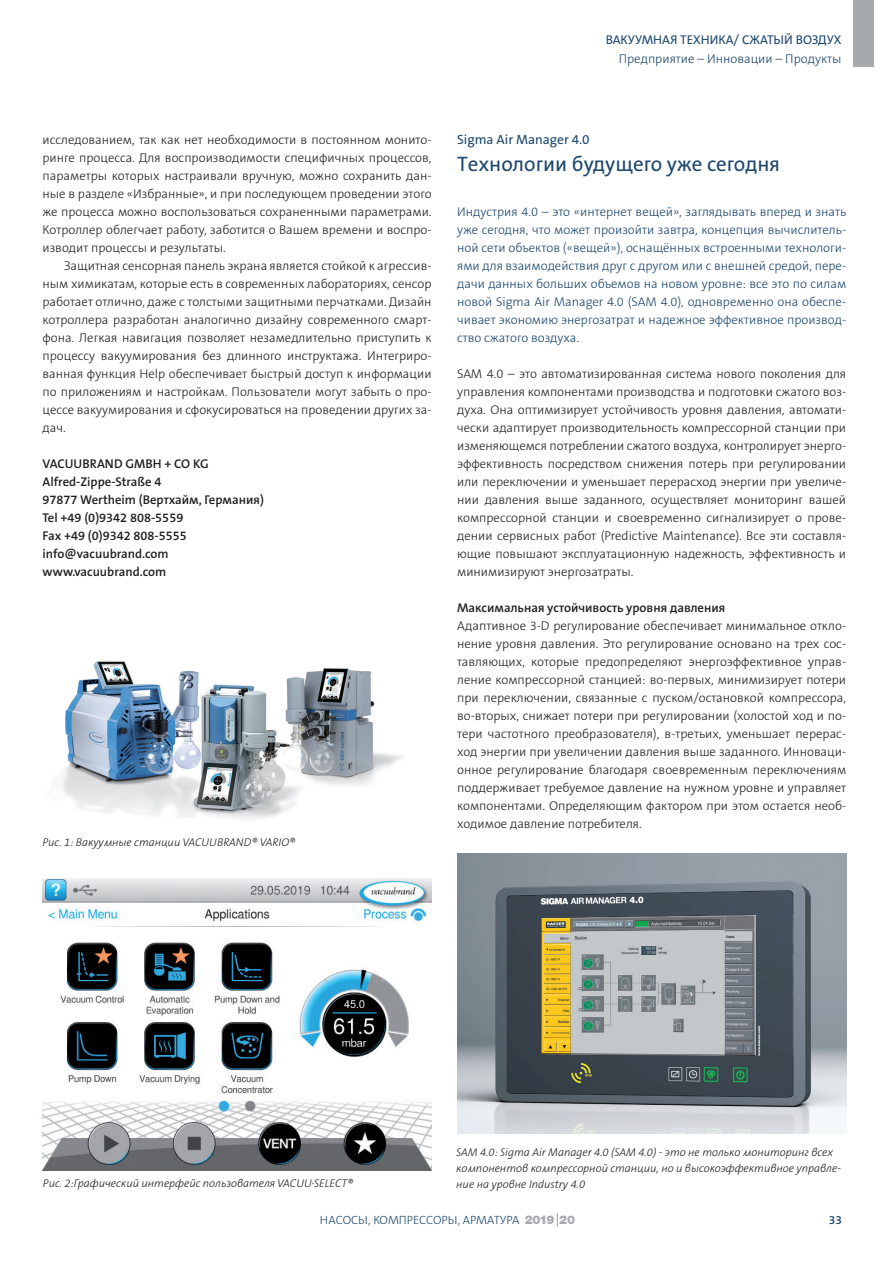
<style>
.page{position:relative;width:893px;height:1263px;background:#fff}
.page>*{position:absolute;margin:0;border:0;box-sizing:border-box;transform-origin:0 0}
.t1{font:21px "The Sans Cyr B5";color:#1d476d}
.t2{font:13.5px "The Sans Cyr B5";color:#1d476d}
.t3{font:300 12.75px/18px "The Sans Cyr B3";color:#231f20;text-align:justify}
.t4{font:300 12.75px/18px "The Sans Cyr B3";color:#1d476d;text-align:justify}
.t5{font:600 12.75px/18px "The Sans B6";color:#231f20}
.t6{font:600 12.75px "The Sans Cyr B6";color:#231f20}
.t7{font:12.75px "The Sans Cyr B5";color:#1d476d}
.t8{font:300 12px "The Sans Cyr B3";color:#1d476d}
.t9{font:600 12px "The Sans B6";color:#1d476d}
.t10{font:italic 300 11.25px/15.8px "The Sans Cyr B3";color:#231f20}
.s1{font-family:"The Sans B6"}
.s2{font-family:"Helvetica Neue LT Std";font-weight:900;color:#a8a9ad}
</style>
<div class="page">
<div style="left:853px;top:0;width:20px;height:67px;background:#a8a9ad"></div>
<svg style="left:557px;top:1213px;width:1px;height:13px"></svg>
<img style="left:61px;top:661px;width:342px;height:158px">
<img style="left:43px;top:878px;width:389px;height:292px">
<img style="left:457px;top:853px;width:389px;height:281px">
<p class="t7" style="left:606px;top:33px;width:237px">ВАКУУМНАЯ ТЕХНИКА/ СЖАТЫЙ ВОЗДУХ</p>
<p class="t4" style="left:619px;top:50px;width:224px">Предприятие – Инновации – Продукты</p>
<p class="t3" style="left:43px;top:131px;width:391px">исследованием, так как нет необходимости в постоянном монито&shy;ринге процесса. Для воспроизводимости специфичных процессов, параметры которых настраивали вручную, можно сохранить дан&shy;ные в разделе «Избранные», и при последующем проведении этого же процесса можно воспользоваться сохраненными параметрами.<br>Котроллер облегчает работу, заботится о Вашем времени и воспро&shy;изводит процессы и результаты.</p>
<p class="t3" style="left:43px;top:257px;width:391px;text-indent:21px">Защитная сенсорная панель экрана является стойкой к агрессив&shy;ным химикатам, которые есть в современных лабораториях, сенсор работает отлично, даже с толстыми защитными перчатками. Дизайн котроллера разработан аналогично дизайну современного смарт&shy;фона. Легкая навигация позволяет незамедлительно приступить к процессу вакуумирования без длинного инструктажа. Интегриро&shy;ванная функция Help обеспечивает быстрый доступ к информации по приложениям и настройкам. Пользователи могут забыть о про&shy;цессе вакуумирования и сфокусироваться на проведении других за&shy;дач.</p>
<p class="t5" style="left:43px;top:455px;width:168px">VACUUBRAND GMBH + CO KG<br>Alfred-Zippe-Straße 4</p>
<p class="t6" style="left:43px;top:493px;width:223px"><span class="s1">97877 Wertheim (</span>Вертхайм, Германия<span class="s1">)</span></p>
<p class="t5" style="left:43px;top:509px;width:146px">Tel +49 (0)9342 808-5559<br>Fax +49 (0)9342 808-5555 info@vacuubrand.com www.vacuubrand.com</p>
<p class="t10" style="left:43px;top:834px;width:254px">Рис. 1: Вакуумные станции VACUUBRAND® VARIO®</p>
<p class="t2" style="left:457px;top:132px;width:134px">Sigma Air Manager 4.0</p>
<h1 class="t1" style="left:457px;top:153px;width:324px">Tехнологии будущего уже сегодня</h1>
<p class="t4" style="left:457px;top:203px;width:391px">Индустрия 4.0 – это «интернет вещей», заглядывать вперед и знать уже сегодня, что может произойти завтра, концепция вычислитель&shy;ной сети объектов («вещей»), оснащённых встроенными технологи&shy;ями для взаимодействия друг с другом или с внешней средой, пере&shy;дачи данных больших объемов на новом уровне: все это по силам новой Sigma Air Manager 4.0 (SAM 4.0), одновременно она обеспе&shy;чивает экономию энергозатрат и надежное эффективное производ&shy;ство сжатого воздуха.</p>
<p class="t3" style="left:457px;top:365px;width:391px">SAM 4.0 – это автоматизированная система нового поколения для управления компонентами производства и подготовки сжатого воз&shy;духа. Она оптимизирует устойчивость уровня давления, автомати&shy;чески адаптирует производительность компрессорной станции при изменяющемся потреблении сжатого воздуха, контролирует энерго&shy;эффективность посредством снижения потерь при регулировании или переключении и уменьшает перерасход энергии при увеличе&shy;нии давления выше заданного, осуществляет мониторинг вашей компрессорной станции и своевременно сигнализирует о прове&shy;дении сервисных работ (Predictive Maintenance). Все эти составля&shy;ющие повышают эксплуатационную надежность, эффективность и минимизируют энергозатраты.</p>
<p class="t6" style="left:457px;top:601px;width:270px">Максимальная устойчивость уровня давления</p>
<p class="t3" style="left:457px;top:617px;width:391px">Адаптивное 3-D регулирование обеспечивает минимальное откло&shy;нение уровня давления. Это регулирование основано на трех сос&shy;тавляющих, которые предопределяют энергоэффективное управ&shy;ление компрессорной станцией: во-первых, минимизирует потери при переключении, связанные с пуском/остановкой компрессора, во-вторых, снижает потери при регулировании (холостой ход и по&shy;тери частотного преобразователя), в-третьих, уменьшает перерас&shy;ход энергии при увеличении давления выше заданного. Инноваци&shy;онное регулирование благодаря своевременным переключениям поддерживает требуемое давление на нужном уровне и управляет компонентами. Определяющим фактором при этом остается необ&shy;ходимое давление потребителя.</p>
<p class="t10" style="left:43px;top:1176px;width:312px">Рис. 2:Графический интерфейс пользователя VACUU·SELECT®</p>
<p class="t10" style="left:456px;top:1145px;width:386px">SAM 4.0: Sigma Air Manager 4.0 (SAM 4.0) - это не только мониторинг всех компонентов компрессорной станции, но и высокоэффективное управле&shy;ние на уровне Industry 4.0</p>
<p class="t8" style="left:320px;top:1214px;width:257px">НАСОСЫ, КОМПРЕССОРЫ, АРМАТУРА <span class="s2">2019 20</span></p>
<p class="t9" style="left:829px;top:1213px;width:15px">33</p>
</div>
